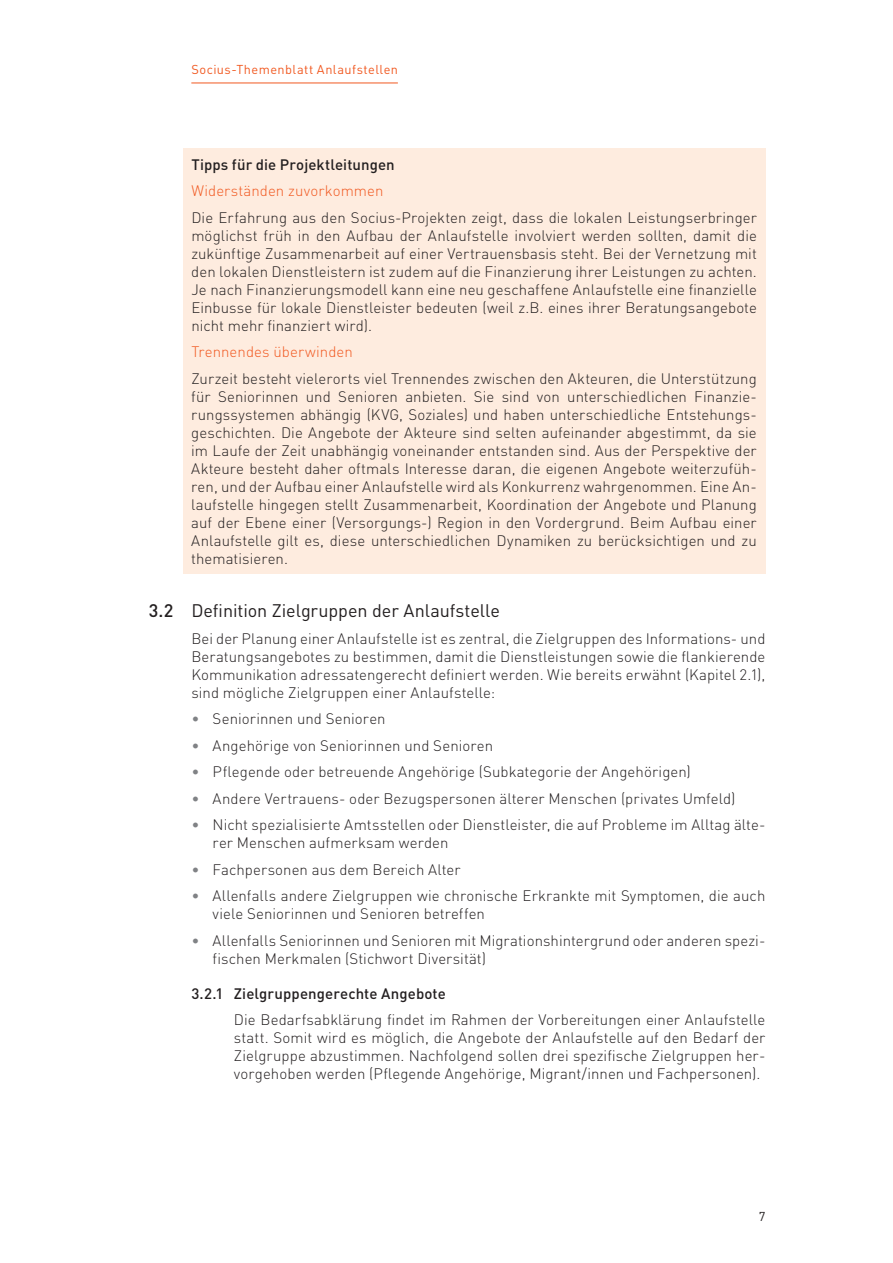
<style>
.page{position:relative;width:893px;height:1263px;background:#fff}
.page>*{position:absolute;margin:0;border:0;box-sizing:border-box;transform-origin:0 0}
.t1{font:18px "DIN";letter-spacing:-.005em;color:#231f20}
.t2{font:300 15px/18px "DIN";letter-spacing:.005em;color:#231f20;text-align:justify}
.t3{font:500 15px "DIN";letter-spacing:.005em;color:#231f20}
.t4{font:300 15px "DIN";letter-spacing:.005em;color:#f15921}
.t5{font:12.75px "DIN";letter-spacing:.035em;color:#f15921}
.t6{font:12.75px "DIN";color:#231f20}
.s1{font-weight:500}
.s2{color:#808285}
</style>
<div class="page">
<hr style="left:191px;top:83px;width:207px;height:1px;background:#f15921">
<div style="left:183px;top:149px;width:582px;height:425px;background:#feecdf"></div>
<p class="t5" style="left:191px;top:62px;width:208px">Socius-Themenblatt Anlaufstellen</p>
<p class="t3" style="left:191px;top:155px;width:205px">Tipps für die Projektleitungen</p>
<p class="t4" style="left:191px;top:182px;width:194px">Widerständen zuvorkommen</p>
<p class="t2" style="left:191px;top:208px;width:567px">Die Erfahrung aus den Socius-Projekten zeigt, dass die lokalen Leistungserbringer möglichst früh in den Aufbau der Anlaufstelle involviert werden sollten, damit die zukünftige Zusammenarbeit auf einer Vertrauensbasis steht. Bei der Vernetzung mit den lokalen Dienstleistern ist zudem auf die Finanzierung ihrer Leistungen zu achten.<br>Je nach Finanzierungsmodell kann eine neu geschaffene Anlaufstelle eine finanzielle Einbusse für lokale Dienstleister bedeuten (weil z.B. eines ihrer Beratungsangebote nicht mehr finanziert wird).</p>
<p class="t4" style="left:191px;top:343px;width:163px">Trennendes überwinden</p>
<p class="t2" style="left:191px;top:369px;width:567px">Zurzeit besteht vielerorts viel Trennendes zwischen den Akteuren, die Unterstützung für Seniorinnen und Senioren anbieten. Sie sind von unterschiedlichen Finanzie&shy;rungssystemen abhängig (KVG, Soziales) und haben unterschiedliche Entstehungs&shy;geschichten. Die Angebote der Akteure sind selten aufeinander abgestimmt, da sie im Laufe der Zeit unabhängig voneinander entstanden sind. Aus der Perspektive der Akteure besteht daher oftmals Interesse daran, die eigenen Angebote weiterzufüh&shy;ren, und der Aufbau einer Anlaufstelle wird als Konkurrenz wahrgenommen. Eine An&shy;laufstelle hingegen stellt Zusammenarbeit, Koordination der Angebote und Planung auf der Ebene einer (Versorgungs-) Region in den Vordergrund. Beim Aufbau einer Anlaufstelle gilt es, diese unterschiedlichen Dynamiken zu berücksichtigen und zu thematisieren.</p>
<p class="t1" style="left:149px;top:599px;width:353px"><span class="s1">3.2</span> Definition Zielgruppen der Anlaufstelle</p>
<p class="t2" style="left:191px;top:629px;width:576px">Bei der Planung einer Anlaufstelle ist es zentral, die Zielgruppen des Informations- und Beratungsangebotes zu bestimmen, damit die Dienstleistungen sowie die flankierende Kommunikation adressatengerecht definiert werden. Wie bereits erwähnt (Kapitel 2.1), sind mögliche Zielgruppen einer Anlaufstelle:</p>
<p class="t2" style="left:191px;top:710px;width:196px"><span class="s2">•</span> Seniorinnen und Senioren</p>
<p class="t2" style="left:191px;top:736px;width:303px"><span class="s2">•</span> Angehörige von Seniorinnen und Senioren</p>
<p class="t2" style="left:191px;top:763px;width:501px"><span class="s2">•</span> Pflegende oder betreuende Angehörige (Subkategorie der Angehörigen)</p>
<p class="t2" style="left:191px;top:789px;width:545px"><span class="s2">•</span> Andere Vertrauens- oder Bezugspersonen älterer Menschen (privates Umfeld)</p>
<p class="t2" style="left:213px;top:816px;width:554px;text-indent:-21px"><span class="s2">•</span> Nicht spezialisierte Amtsstellen oder Dienstleister, die auf Probleme im Alltag älte&shy;rer Menschen aufmerksam werden</p>
<p class="t2" style="left:191px;top:860px;width:271px"><span class="s2">•</span> Fachpersonen aus dem Bereich Alter</p>
<p class="t2" style="left:213px;top:887px;width:554px;text-indent:-21px"><span class="s2">•</span> Allenfalls andere Zielgruppen wie chronische Erkrankte mit Symptomen, die auch viele Seniorinnen und Senioren betreffen</p>
<p class="t2" style="left:213px;top:931px;width:554px;text-indent:-21px"><span class="s2">•</span> Allenfalls Seniorinnen und Senioren mit Migrationshintergrund oder anderen spezi&shy;fischen Merkmalen (Stichwort Diversität)</p>
<p class="t3" style="left:191px;top:984px;width:256px">3.2.1 Zielgruppengerechte Angebote</p>
<p class="t2" style="left:234px;top:1011px;width:533px">Die Bedarfsabklärung findet im Rahmen der Vorbereitungen einer Anlaufstelle statt. Somit wird es möglich, die Angebote der Anlaufstelle auf den Bedarf der Zielgruppe abzustimmen. Nachfolgend sollen drei spezifische Zielgruppen her&shy;vorgehoben werden (Pflegende Angehörige, Migrant/innen und Fachpersonen).</p>
<p class="t6" style="left:759px;top:1208px;width:8px">7</p>
</div>
